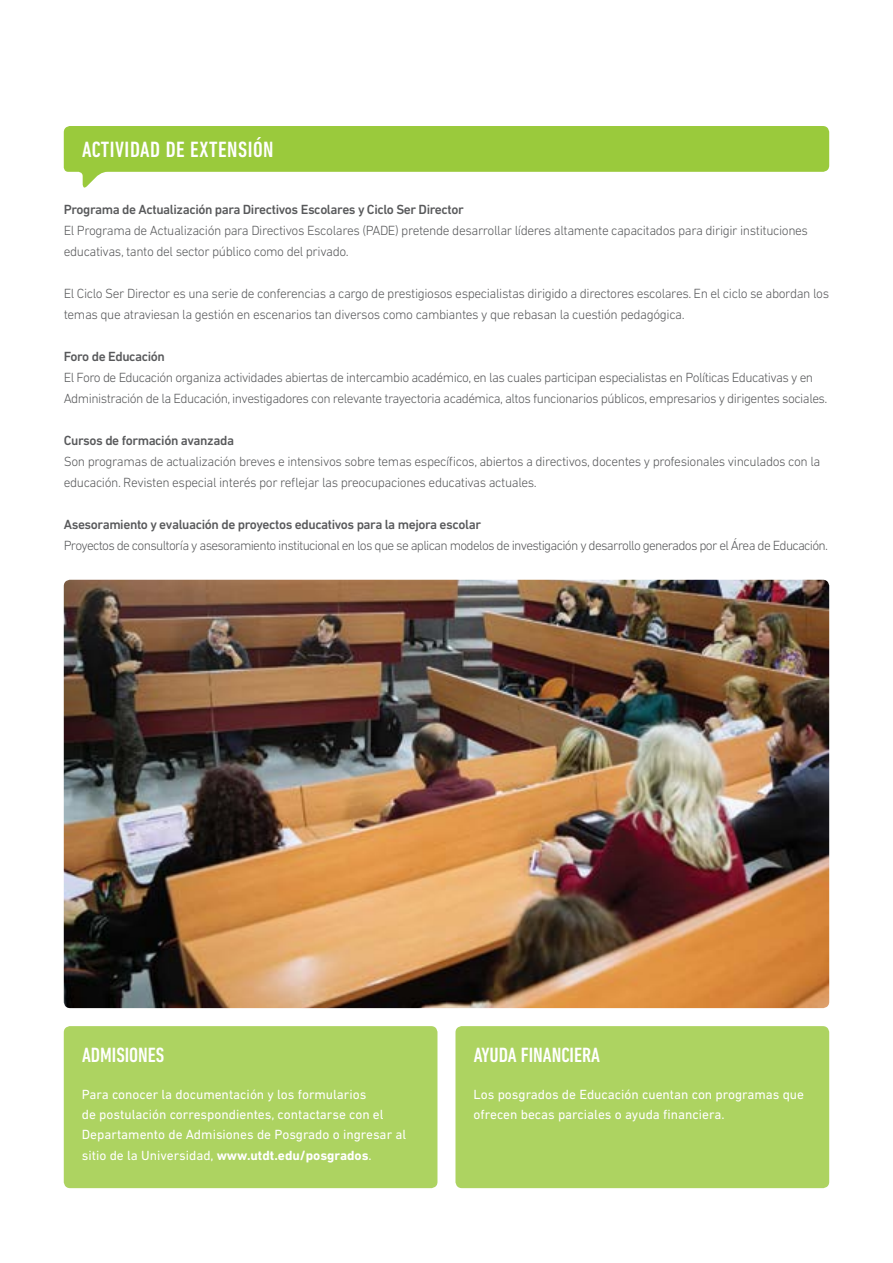
<style>
.page{position:relative;width:893px;height:1263px;background:#fff}
.page>*{position:absolute;margin:0;border:0;box-sizing:border-box;transform-origin:0 0}
.t1{font:500 condensed 22.5px "DIN Next LT Pro";letter-spacing:.025em;color:#fff}
.t2{font:500 condensed 21px "DIN Next LT Pro";color:#fff}
.t3{font:300 13.5px/21px "DIN Next LT Pro";letter-spacing:-.03em;color:#58595b}
.t4{font:13.5px/20.2px "DIN Next LT Pro";color:#fff}
.t5{font:500 13.5px "DIN Next LT Pro";letter-spacing:-.03em;color:#58595b}
.t6{font:300 13.5px "DIN Next LT Pro";letter-spacing:-.05em;color:#58595b}
.s1{font-weight:700}
</style>
<div class="page">
<div style="left:64px;top:1026px;width:373px;height:162px;background:#add361;border-radius:6px"></div>
<div style="left:455px;top:1026px;width:374px;height:162px;background:#add361;border-radius:6px"></div>
<img style="left:64px;top:580px;width:765px;height:428px">
<svg style="left:64px;top:126px;width:765px;height:62px;fill:#9aca3c"></svg>
<h1 class="t1" style="left:82px;top:136px;width:193px">ACTIVIDAD DE EXTENSIÓN</h1>
<p class="t5" style="left:64px;top:202px;width:402px">Programa de Actualización para Directivos Escolares y Ciclo Ser Director</p>
<p class="t3" style="left:64px;top:220px;width:746px">El Programa de Actualización para Directivos Escolares (PADE) pretende desarrollar líderes altamente capacitados para dirigir instituciones educativas, tanto del sector público como del privado.</p>
<p class="t3" style="left:64px;top:283px;width:767px">El Ciclo Ser Director es una serie de conferencias a cargo de prestigiosos especialistas dirigido a directores escolares. En el ciclo se abordan los temas que atraviesan la gestión en escenarios tan diversos como cambiantes y que rebasan la cuestión pedagógica.</p>
<p class="t5" style="left:64px;top:349px;width:103px">Foro de Educación</p>
<p class="t3" style="left:64px;top:367px;width:765px">El Foro de Educación organiza actividades abiertas de intercambio académico, en las cuales participan especialistas en Políticas Educativas y en<br>Administración de la Educación, investigadores con relevante trayectoria académica, altos funcionarios públicos, empresarios y dirigentes sociales.</p>
<p class="t5" style="left:64px;top:433px;width:172px">Cursos de formación avanzada</p>
<p class="t3" style="left:64px;top:451px;width:758px">Son programas de actualización breves e intensivos sobre temas específicos, abiertos a directivos, docentes y profesionales vinculados con la educación. Revisten especial interés por reflejar las preocupaciones educativas actuales.</p>
<p class="t5" style="left:64px;top:517px;width:419px">Asesoramiento y evaluación de proyectos educativos para la mejora escolar</p>
<p class="t6" style="left:64px;top:538px;width:766px">Proyectos de consultoría y asesoramiento institucional en los que se aplican modelos de investigación y desarrollo generados por el Área de Educación.</p>
<h2 class="t2" style="left:82px;top:1043px;width:84px">ADMISIONES</h2>
<p class="t4" style="left:82px;top:1084px;width:326px">Para conocer la documentación y los formularios<br>de postulación correspondientes, contactarse con el Departamento de Admisiones de Posgrado o ingresar al sitio de la Universidad, <span class="s1">www.utdt.edu/posgrados</span>.</p>
<h2 class="t2" style="left:474px;top:1043px;width:128px">AYUDA FINANCIERA</h2>
<p class="t4" style="left:474px;top:1084px;width:332px">Los posgrados de Educación cuentan con programas que ofrecen becas parciales o ayuda financiera.</p>
</div>
